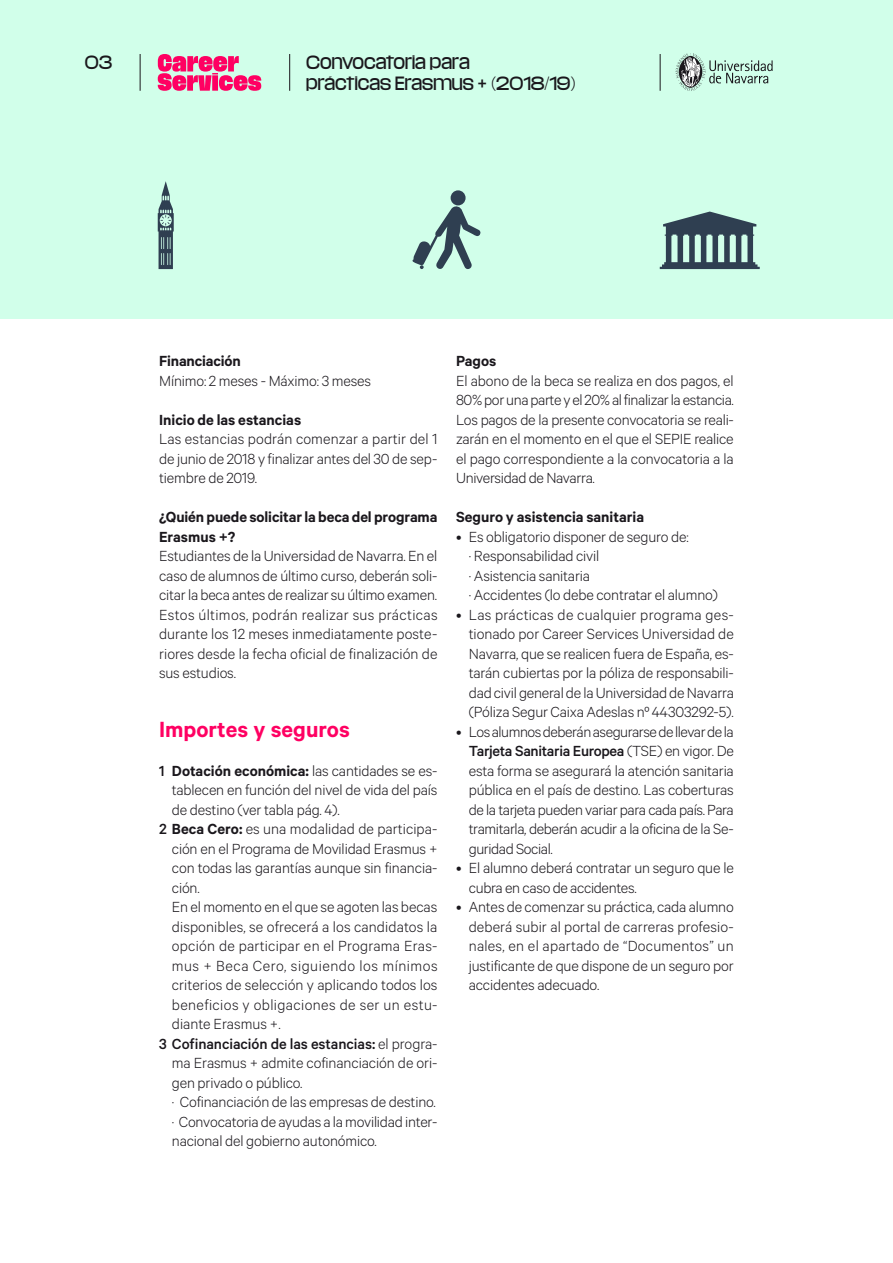
<style>
.page{position:relative;width:893px;height:1263px;background:#fff}
.page>*{position:absolute;margin:0;border:0;box-sizing:border-box;transform-origin:0 0}
.t1{font:600 24.75px "Calibre";color:#ff0062}
.t2{font:300 16.5px/19.5px "Calibre";letter-spacing:-.01em;color:#1a171c;text-align:justify}
.t3{font:600 16.5px/19.5px "Calibre";color:#1a171c}
.t4{font:300 16.5px "Libe Sans";letter-spacing:.04em;color:#1a171c}
.s1{font-weight:500}
.s2{font-weight:600}
</style>
<div class="page">
<div style="left:0;top:0;width:893px;height:319px;background:#d1ffea"></div>
<hr style="left:140px;top:54px;width:1px;height:37px;background:#1a171c">
<hr style="left:289px;top:54px;width:1px;height:37px;background:#1a171c">
<svg style="left:158px;top:54px;width:103px;height:37px"></svg>
<hr style="left:660px;top:54px;width:1px;height:37px;background:#1a171c">
<svg style="left:675px;top:53px;width:98px;height:38px"></svg>
<svg style="left:158px;top:181px;width:16px;height:88px"></svg>
<svg style="left:660px;top:212px;width:100px;height:57px"></svg>
<div style="left:451px;top:190px;width:15px;height:15px;background:#2f3f51;border-radius:50%"></div>
<svg style="left:412px;top:205px;width:69px;height:64px"></svg>
<p class="t4" style="left:85px;top:53px;width:28px">03</p>
<p class="t4" style="left:306px;top:53px;width:164px">Convocatoria para</p>
<p class="t4" style="left:306px;top:74px;width:271px">prácticas Erasmus + (2018/19)</p>
<p class="t3" style="left:159px;top:351px;width:83px">Financiación</p>
<p class="t2" style="left:159px;top:370px;width:214px">Mínimo: 2 meses - Máximo: 3 meses</p>
<p class="t3" style="left:159px;top:409px;width:144px">Inicio de las estancias</p>
<p class="t2" style="left:159px;top:428px;width:280px">Las estancias podrán comenzar a partir del 1 de junio de 2018 y finalizar antes del 30 de sep&shy;tiembre de 2019.</p>
<p class="t3" style="left:159px;top:507px;width:280px">¿Quién puede solicitar la beca del programa<br>Erasmus +?</p>
<p class="t2" style="left:159px;top:545px;width:280px">Estudiantes de la Universidad de Navarra. En el caso de alumnos de último curso, deberán soli&shy;citar la beca antes de realizar su último examen.<br>Estos últimos, podrán realizar sus prácticas durante los 12 meses inmediatamente poste&shy;riores desde la fecha oficial de finalización de sus estudios.</p>
<p class="t1" style="left:159px;top:714px;width:192px">Importes y seguros</p>
<p class="t2" style="left:172px;top:760px;width:267px;text-indent:-13px"><span class="s1">1</span> <span class="s2">Dotación económica:</span> las cantidades se es&shy;tablecen en función del nivel de vida del país de destino (ver tabla pág. 4).</p>
<p class="t2" style="left:172px;top:818px;width:267px;text-indent:-13px"><span class="s1">2</span> <span class="s2">Beca Cero:</span> es una modalidad de participa&shy;ción en el Programa de Movilidad Erasmus + con todas las garantías aunque sin financia&shy;ción.</p>
<p class="t2" style="left:172px;top:896px;width:267px">En el momento en el que se agoten las becas disponibles, se ofrecerá a los candidatos la opción de participar en el Programa Eras&shy;mus + Beca Cero, siguiendo los mínimos criterios de selección y aplicando todos los beneficios y obligaciones de ser un estu&shy;diante Erasmus +.</p>
<p class="t2" style="left:172px;top:1033px;width:267px;text-indent:-13px"><span class="s1">3 Cofinanciación de las estancias:</span> el progra&shy;ma Erasmus + admite cofinanciación de ori&shy;gen privado o público.</p>
<p class="t2" style="left:172px;top:1091px;width:265px">· Cofinanciación de las empresas de destino.</p>
<p class="t2" style="left:172px;top:1111px;width:267px">· Convocatoria de ayudas a la movilidad inter&shy;nacional del gobierno autonómico.</p>
<p class="t3" style="left:456px;top:351px;width:42px">Pagos</p>
<p class="t2" style="left:456px;top:370px;width:279px">El abono de la beca se realiza en dos pagos, el 80% por una parte y el 20% al finalizar la estancia.<br>Los pagos de la presente convocatoria se reali&shy;zarán en el momento en el que el SEPIE realice el pago correspondiente a la convocatoria a la Universidad de Navarra.</p>
<p class="t3" style="left:456px;top:507px;width:190px">Seguro y asistencia sanitaria</p>
<p class="t2" style="left:456px;top:526px;width:234px">• Es obligatorio disponer de seguro de:</p>
<p class="t2" style="left:469px;top:545px;width:132px">· Responsabilidad civil</p>
<p class="t2" style="left:469px;top:565px;width:123px">· Asistencia sanitaria</p>
<p class="t2" style="left:469px;top:584px;width:251px">· Accidentes (lo debe contratar el alumno)</p>
<p class="t2" style="left:469px;top:604px;width:267px;text-indent:-13px">• Las prácticas de cualquier programa ges&shy;tionado por Career Services Universidad de Navarra, que se realicen fuera de España, es&shy;tarán cubiertas por la póliza de responsabili&shy;dad civil general de la Universidad de Navarra (Póliza Segur Caixa Adeslas nº 44303292-5).</p>
<p class="t2" style="left:469px;top:721px;width:267px;text-indent:-13px">• Losalumnosdeberánasegurarsedellevardela <span class="s1">Tarjeta Sanitaria Europea</span> (TSE) en vigor. De esta forma se asegurará la atención sanitaria pública en el país de destino. Las coberturas de la tarjeta pueden variar para cada país. Para tramitarla, deberán acudir a la oficina de la Se&shy;guridad Social.</p>
<p class="t2" style="left:469px;top:857px;width:267px;text-indent:-13px">• El alumno deberá contratar un seguro que le cubra en caso de accidentes.</p>
<p class="t2" style="left:469px;top:896px;width:267px;text-indent:-13px">• Antes de comenzarsu práctica, cada alumno deberá subir al portal de carreras profesio&shy;nales, en el apartado de “Documentos” un justificante de que dispone de un seguro por accidentes adecuado.</p>
</div>
